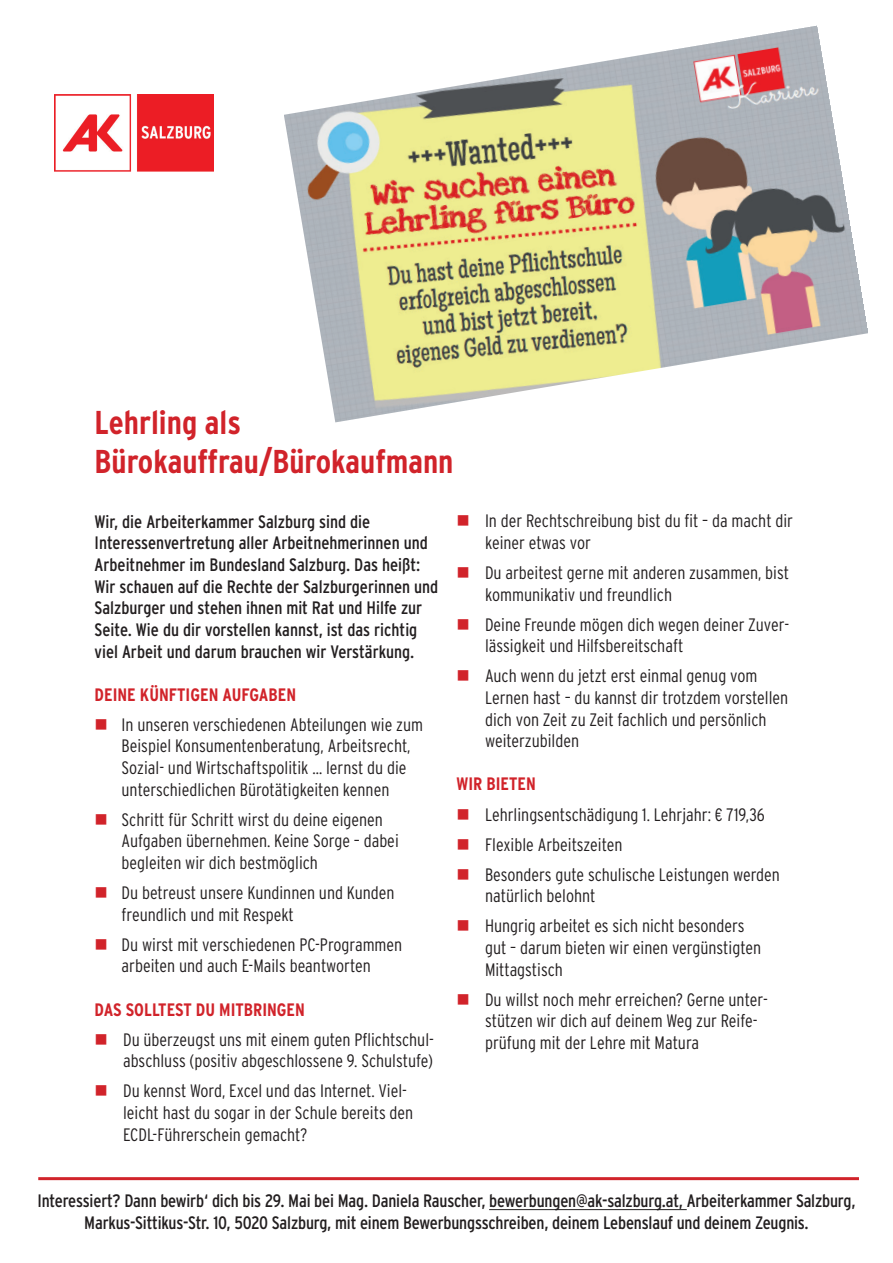
<style>
.page{position:relative;width:893px;height:1263px;background:#fff}
.page>*{position:absolute;margin:0;border:0;box-sizing:border-box;transform-origin:0 0}
.t1{font:700 condensed 33px/39.6px "Interstate";color:#d1232a}
.t2{font:300 condensed 18px/21.6px "Interstate";color:#231f20}
.t3{font:condensed 18px/21.6px "Interstate";letter-spacing:-.005em;color:#231f20}
.t4{font:700 condensed 18px "Interstate";color:#d1232a}
.s1{color:#d1232a}
</style>
<div class="page">
<img style="left:284px;top:26px;width:584px;height:396px">
<hr style="left:489px;top:1209px;width:198px;height:1px;background:#231f20">
<img style="left:54px;top:94px;width:159px;height:78px">
<hr style="left:38px;top:1177px;width:821px;height:3px;background:#d1232a">
<h1 class="t1" style="left:95px;top:402px;width:360px">Lehrling als<br>Bürokauffrau/Bürokaufmann</h1>
<p class="t3" style="left:95px;top:511px;width:345px">Wir, die Arbeiterkammer Salzburg sind die Interessenvertretung aller Arbeitnehmerinnen und Arbeitnehmer im Bundesland Salzburg. Das heißt:<br>Wir schauen auf die Rechte der Salzburgerinnen und Salzburger und stehen ihnen mit Rat und Hilfe zur Seite. Wie du dir vorstellen kannst, ist das richtig viel Arbeit und darum brauchen wir Verstärkung.</p>
<p class="t4" style="left:95px;top:683px;width:203px">DEINE KÜNFTIGEN AUFGABEN</p>
<p class="t2" style="left:122px;top:713px;width:303px;text-indent:-27px"><span class="s1">■</span> In unseren verschiedenen Abteilungen wie zum Beispiel Konsumentenberatung, Arbeitsrecht, Sozial- und Wirtschaftspolitik … lernst du die unterschiedlichen Bürotätigkeiten kennen</p>
<p class="t2" style="left:122px;top:808px;width:279px;text-indent:-27px"><span class="s1">■</span> Schritt für Schritt wirst du deine eigenen<br>Aufgaben übernehmen. Keine Sorge – dabei begleiten wir dich bestmöglich</p>
<p class="t2" style="left:122px;top:882px;width:275px;text-indent:-27px"><span class="s1">■</span> Du betreust unsere Kundinnen und Kunden freundlich und mit Respekt</p>
<p class="t2" style="left:95px;top:933px;width:309px;text-align:center"><span class="s1">■</span> Du wirst mit verschiedenen PC-Programmen arbeiten und auch E-Mails beantworten</p>
<p class="t4" style="left:95px;top:998px;width:212px">DAS SOLLTEST DU MITBRINGEN</p>
<p class="t2" style="left:95px;top:1028px;width:341px;text-align:right"><span class="s1">■</span> Du überzeugst uns mit einem guten Pflichtschul&shy;abschluss (positiv abgeschlossene 9. Schulstufe)</p>
<p class="t2" style="left:123px;top:1080px;width:292px;text-indent:-28px"><span class="s1">■</span> Du kennst Word, Excel und das Internet. Viel&shy;leicht hast du sogar in der Schule bereits den<br>ECDL-Führerschein gemacht?</p>
<p class="t2" style="left:485px;top:510px;width:310px;text-indent:-28px"><span class="s1">■</span> In der Rechtschreibung bist du fit – da macht dir keiner etwas vor</p>
<p class="t2" style="left:485px;top:562px;width:305px;text-indent:-28px"><span class="s1">■</span> Du arbeitest gerne mit anderen zusammen, bist kommunikativ und freundlich</p>
<p class="t2" style="left:485px;top:613px;width:306px;text-indent:-28px"><span class="s1">■</span> Deine Freunde mögen dich wegen deiner Zuver&shy;lässigkeit und Hilfsbereitschaft</p>
<p class="t2" style="left:485px;top:665px;width:305px;text-indent:-28px"><span class="s1">■</span> Auch wenn du jetzt erst einmal genug vom Lernen hast – du kannst dir trotzdem vorstellen dich von Zeit zu Zeit fachlich und persönlich weiterzubilden</p>
<p class="t4" style="left:456px;top:773px;width:81px">WIR BIETEN</p>
<p class="t2" style="left:456px;top:803px;width:310px"><span class="s1">■</span> Lehrlingsentschädigung 1. Lehrjahr: € 719,36</p>
<p class="t2" style="left:456px;top:833px;width:168px"><span class="s1">■</span> Flexible Arbeitszeiten</p>
<p class="t2" style="left:485px;top:863px;width:296px;text-indent:-28px"><span class="s1">■</span> Besonders gute schulische Leistungen werden natürlich belohnt</p>
<p class="t2" style="left:485px;top:915px;width:278px;text-indent:-28px"><span class="s1">■</span> Hungrig arbeitet es sich nicht besonders gut – darum bieten wir einen vergünstigten<br>Mittagstisch</p>
<p class="t2" style="left:485px;top:988px;width:285px;text-indent:-28px"><span class="s1">■</span> Du willst noch mehr erreichen? Gerne unter&shy;stützen wir dich auf deinem Weg zur Reife&shy;prüfung mit der Lehre mit Matura</p>
<p class="t3" style="left:37px;top:1190px;width:820px;text-align:center">Interessiert? Dann bewirb‘ dich bis 29. Mai bei Mag. Daniela Rauscher, bewerbungen@ak-salzburg.at, Arbeiterkammer Salzburg,<br>Markus-Sittikus-Str. 10, 5020 Salzburg, mit einem Bewerbungsschreiben, deinem Lebenslauf und deinem Zeugnis.</p>
</div>
